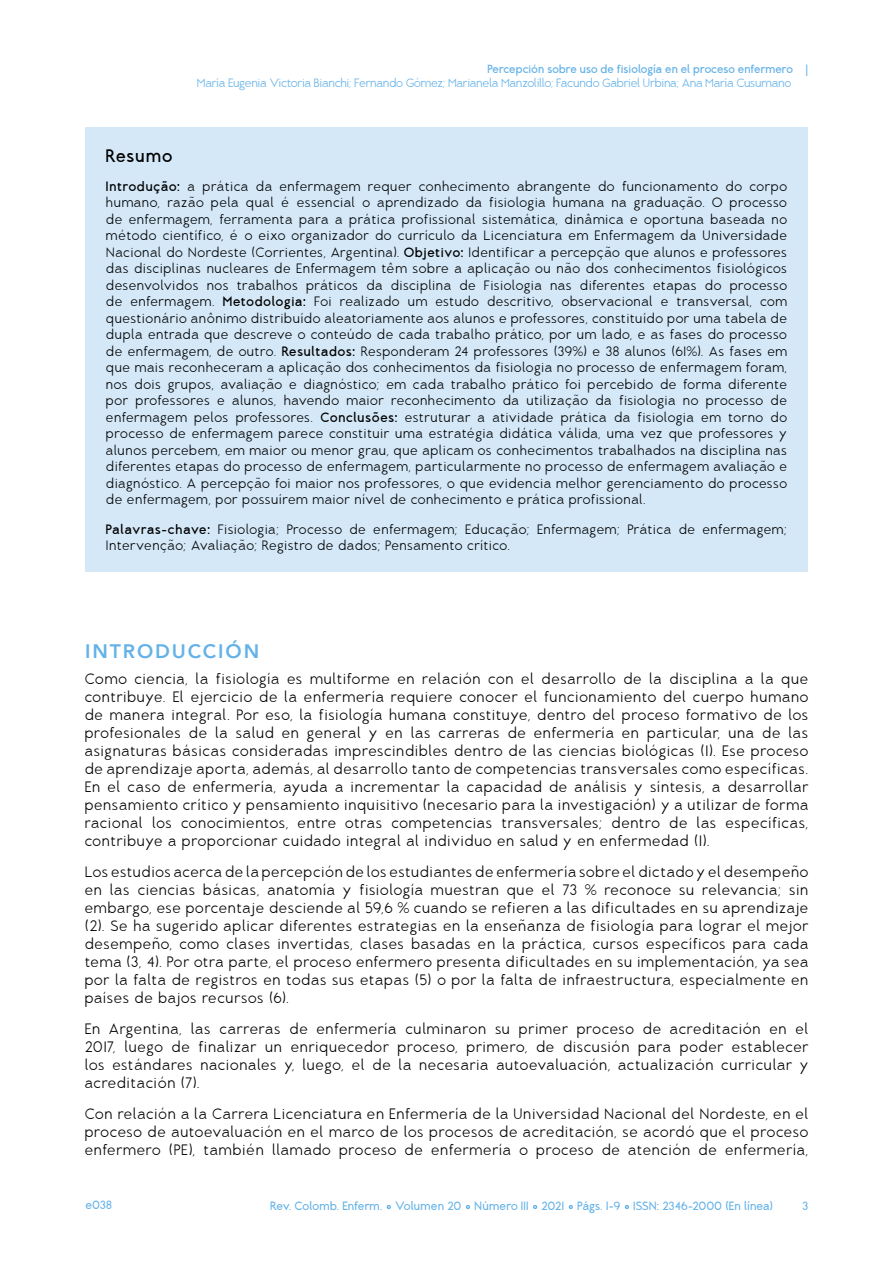
<style>
.page{position:relative;width:893px;height:1263px;background:#fff}
.page>*{position:absolute;margin:0;border:0;box-sizing:border-box;transform-origin:0 0}
.t1{font:800 19.5px "Avenir";letter-spacing:.1em;color:#64b2e8}
.t2{font:700 18px "Brixton";letter-spacing:.09em;color:#000}
.t3{font:300 15px/18px "Brixton";letter-spacing:.085em;color:#000;text-align:justify}
.t4{font:300 13.5px/16.5px "Brixton";letter-spacing:.08em;color:#000;text-align:justify}
.t5{font:300 12px "Brixton";letter-spacing:.03em;color:#64b2e8}
.t6{font:500 12px "Brixton";letter-spacing:.04em;color:#64b2e8}
.t7{font:700 11.7px "Brixton";letter-spacing:.045em;color:#64b2e8}
.s1{font-weight:500;font-size:12px}
.s2{font-weight:700}
.s3{font-weight:300}
</style>
<div class="page">
<div style="left:85px;top:127px;width:723px;height:444px;background:#d4e8f8"></div>
<p class="t7" style="left:488px;top:62px;width:322px">Percepción sobre uso de fisiología en el proceso enfermero <span class="s1">|</span></p>
<p class="t5" style="left:197px;top:76px;width:595px">María Eugenia Victoria Bianchi; Fernando Gómez; Marianela Manzolillo; Facundo Gabriel Urbina; Ana María Cusumano</p>
<p class="t2" style="left:106px;top:145px;width:67px">Resumo</p>
<p class="t4" style="left:106px;top:178px;width:682px"><span class="s2">Introdução:</span> a prática da enfermagem requer conhecimento abrangente do funcionamento do corpo humano, razão pela qual é essencial o aprendizado da fisiologia humana na graduação. O processo de enfermagem, ferramenta para a prática profissional sistemática, dinâmica e oportuna baseada no método científico, é o eixo organizador do currículo da Licenciatura em Enfermagem da Universidade Nacional do Nordeste (Corrientes, Argentina). <span class="s2">Objetivo:</span> Identificar a percepção que alunos e professores das disciplinas nucleares de Enfermagem têm sobre a aplicação ou não dos conhecimentos fisiológicos desenvolvidos nos trabalhos práticos da disciplina de Fisiologia nas diferentes etapas do processo de enfermagem. <span class="s2">Metodologia:</span> Foi realizado um estudo descritivo, observacional e transversal, com questionário anônimo distribuído aleatoriamente aos alunos e professores, constituído por uma tabela de dupla entrada que descreve o conteúdo de cada trabalho prático, por um lado, e as fases do processo de enfermagem, de outro. <span class="s2">Resultados:</span> Responderam 24 professores (39%) e 38 alunos (61%). As fases em que mais reconheceram a aplicação dos conhecimentos da fisiologia no processo de enfermagem foram, nos dois grupos, avaliação e diagnóstico; em cada trabalho prático foi percebido de forma diferente por professores e alunos, havendo maior reconhecimento da utilização da fisiologia no processo de enfermagem pelos professores. <span class="s2">Conclusões:</span> estruturar a atividade prática da fisiologia em torno do processo de enfermagem parece constituir uma estratégia didática válida, uma vez que professores y alunos percebem, em maior ou menor grau, que aplicam os conhecimentos trabalhados na disciplina nas diferentes etapas do processo de enfermagem, particularmente no processo de enfermagem avaliação e diagnóstico. A percepção foi maior nos professores, o que evidencia melhor gerenciamento do processo de enfermagem, por possuírem maior nível de conhecimento e prática profissional.</p>
<p class="t4" style="left:106px;top:521px;width:682px"><span class="s2">Palavras-chave:</span> Fisiologia; Processo de enfermagem; Educação; Enfermagem; Prática de enfermagem;<br>Intervenção; Avaliação; Registro de dados; Pensamento crítico.</p>
<h1 class="t1" style="left:85px;top:636px;width:176px">INTRODUCCIÓN</h1>
<p class="t3" style="left:85px;top:670px;width:724px">Como ciencia, la fisiología es multiforme en relación con el desarrollo de la disciplina a la que contribuye. El ejercicio de la enfermería requiere conocer el funcionamiento del cuerpo humano de manera integral. Por eso, la fisiología humana constituye, dentro del proceso formativo de los profesionales de la salud en general y en las carreras de enfermería en particular, una de las asignaturas básicas consideradas imprescindibles dentro de las ciencias biológicas (1). Ese proceso de aprendizaje aporta, además, al desarrollo tanto de competencias transversales como específicas.<br>En el caso de enfermería, ayuda a incrementar la capacidad de análisis y síntesis, a desarrollar pensamiento crítico y pensamiento inquisitivo (necesario para la investigación) y a utilizar de forma racional los conocimientos, entre otras competencias transversales; dentro de las específicas, contribuye a proporcionar cuidado integral al individuo en salud y en enfermedad (1).</p>
<p class="t3" style="left:85px;top:863px;width:724px">Los estudios acerca de la percepción de los estudiantes de enfermería sobre el dictado y el desempeño en las ciencias básicas, anatomía y fisiología muestran que el 73 % reconoce su relevancia; sin embargo, ese porcentaje desciende al 59,6 % cuando se refieren a las dificultades en su aprendizaje (2). Se ha sugerido aplicar diferentes estrategias en la enseñanza de fisiología para lograr el mejor desempeño, como clases invertidas, clases basadas en la práctica, cursos específicos para cada tema (3, 4). Por otra parte, el proceso enfermero presenta dificultades en su implementación, ya sea por la falta de registros en todas sus etapas (5) o por la falta de infraestructura, especialmente en países de bajos recursos (6).</p>
<p class="t3" style="left:85px;top:1020px;width:724px">En Argentina, las carreras de enfermería culminaron su primer proceso de acreditación en el 2017, luego de finalizar un enriquecedor proceso, primero, de discusión para poder establecer los estándares nacionales y, luego, el de la necesaria autoevaluación, actualización curricular y acreditación (7).</p>
<p class="t3" style="left:85px;top:1105px;width:724px">Con relación a la Carrera Licenciatura en Enfermería de la Universidad Nacional del Nordeste, en el proceso de autoevaluación en el marco de los procesos de acreditación, se acordó que el proceso enfermero (PE), también llamado proceso de enfermería o proceso de atención de enfermería,</p>
<p class="t6" style="left:86px;top:1198px;width:27px">e038</p>
<p class="t6" style="left:271px;top:1199px;width:504px">Rev. Colomb. Enferm. <span class="s3">•</span> Volumen 20 <span class="s3">•</span> Número III <span class="s3">•</span> 2021 <span class="s3">•</span> Págs. 1-9 <span class="s3">•</span> ISSN: 2346-2000 (En línea)</p>
<p class="t6" style="left:802px;top:1199px;width:7px">3</p>
</div>
